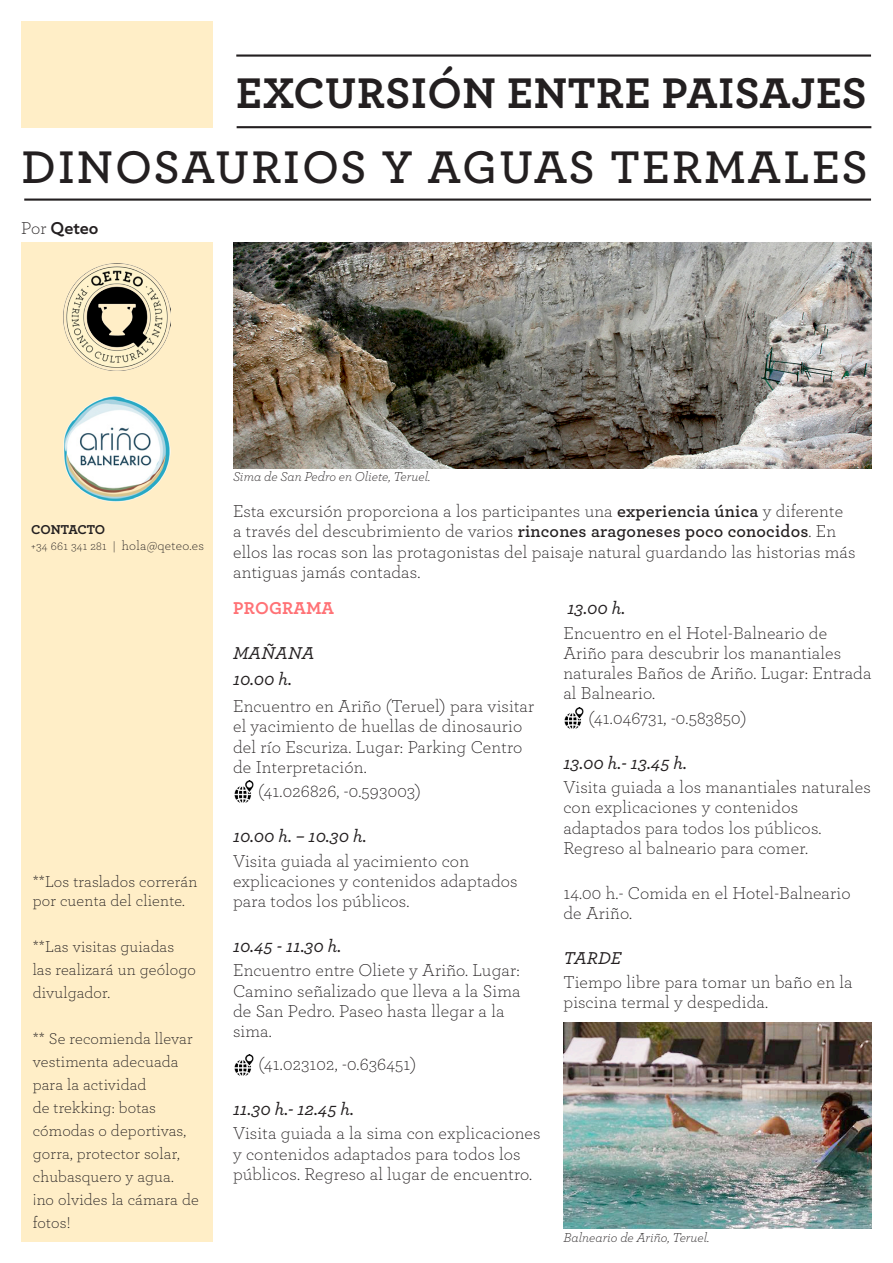
<style>
.page{position:relative;width:893px;height:1263px;background:#fff}
.page>*{position:absolute;margin:0;border:0;box-sizing:border-box;transform-origin:0 0}
.t1{font:600 48px "Archer";letter-spacing:.045em;color:#231f20}
.t2{font:700 45px "Archer";letter-spacing:.015em;color:#231f20}
.t3{font:300 18px/20.2px "Archer";letter-spacing:.01em;color:#231f20}
.t4{font:italic 500 18px/26.5px "Archer";letter-spacing:.01em;color:#231f20}
.t5{font:700 18px "Archer";color:#231f20}
.t6{font:700 18px "Archer";letter-spacing:.01em;color:#ff7276}
.t7{font:300 16.5px/23px "Archer";letter-spacing:.01em;color:#231f20}
.t8{font:italic 300 13.5px "Archer";color:#231f20}
.t9{font:700 13.5px "Archer";letter-spacing:-.02em;color:#231f20}
.t10{font:300 12px "Archer";letter-spacing:.02em;color:#231f20}
.s1{font-weight:300}
.s2{font-size:13.5px}
.s3{font-weight:600}
</style>
<div class="page">
<div style="left:21px;top:242px;width:192px;height:1000px;background:#ffeec7"></div>
<div style="left:21px;top:21px;width:192px;height:107px;background:#ffeec7"></div>
<hr style="left:237px;top:126px;width:634px;height:2px;background:#231f20">
<hr style="left:236px;top:54px;width:635px;height:3px;background:#231f20">
<hr style="left:24px;top:199px;width:847px;height:2px;background:#231f20">
<img style="left:64px;top:264px;width:106px;height:106px">
<img style="left:233px;top:242px;width:639px;height:226px">
<img style="left:563px;top:1023px;width:309px;height:205px">
<img style="left:234px;top:781px;width:20px;height:21px">
<img style="left:234px;top:1054px;width:20px;height:21px">
<img style="left:564px;top:707px;width:20px;height:21px">
<img style="left:64px;top:396px;width:106px;height:106px">
<h2 class="t2" style="left:236px;top:58px;width:632px">EXCURSIÓN ENTRE PAISAJES</h2>
<h1 class="t1" style="left:21px;top:131px;width:848px">DINOSAURIOS Y AGUAS TERMALES</h1>
<p class="t5" style="left:21px;top:214px;width:79px"><span class="s1">Por</span> Qeteo</p>
<p class="t9" style="left:31px;top:519px;width:75px">CONTACTO</p>
<p class="t10" style="left:31px;top:538px;width:174px">+34 661 341 281 | <span class="s2">hola@qeteo.es</span></p>
<p class="t7" style="left:33px;top:872px;width:166px;line-height:18.8px">**Los traslados correrán por cuenta del cliente.</p>
<p class="t7" style="left:33px;top:934px;width:165px">**Las visitas guiadas las realizará un geólogo divulgador.</p>
<p class="t7" style="left:33px;top:1026px;width:168px">** Se recomienda llevar vestimenta adecuada para la actividad<br>de trekking: botas cómodas o deportivas, gorra, protector solar, chubasquero y agua. ¡no olvides la cámara de fotos!</p>
<p class="t8" style="left:233px;top:468px;width:199px">Sima de San Pedro en Oliete, Teruel.</p>
<p class="t3" style="left:233px;top:500px;width:624px">Esta excursión proporciona a los participantes una <span class="s3">experiencia única</span> y diferente a través del descubrimiento de varios <span class="s3">rincones aragoneses poco conocidos</span>. En ellos las rocas son las protagonistas del paisaje natural guardando las historias más antiguas jamás contadas.</p>
<p class="t4" style="left:567px;top:594px;width:59px">13.00 h.</p>
<p class="t3" style="left:563px;top:622px;width:310px">Encuentro en el Hotel-Balneario de<br>Ariño para descubrir los manantiales naturales Baños de Ariño. Lugar: Entrada al Balneario.</p>
<p class="t3" style="left:589px;top:707px;width:159px">(41.046731, -0.583850)</p>
<p class="t4" style="left:563px;top:748px;width:125px">13.00 h.- 13.45 h.</p>
<p class="t3" style="left:563px;top:776px;width:309px">Visita guiada a los manantiales naturales con explicaciones y contenidos adaptados para todos los públicos.<br>Regreso al balneario para comer.</p>
<p class="t3" style="left:563px;top:882px;width:289px">14.00 h.- Comida en el Hotel-Balneario de Ariño.</p>
<p class="t4" style="left:563px;top:943px;width:59px">TARDE</p>
<p class="t3" style="left:563px;top:971px;width:291px">Tiempo libre para tomar un baño en la piscina termal y despedida.</p>
<p class="t6" style="left:233px;top:594px;width:103px">PROGRAMA</p>
<p class="t4" style="left:233px;top:638px;width:83px">MAÑANA<br>10.00 h.</p>
<p class="t3" style="left:233px;top:695px;width:303px">Encuentro en Ariño (Teruel) para visitar el yacimiento de huellas de dinosaurio del río Escuriza. Lugar: Parking Centro de Interpretación.</p>
<p class="t3" style="left:258px;top:780px;width:164px">(41.026826, -0.593003)</p>
<p class="t4" style="left:233px;top:822px;width:135px">10.00 h. – 10.30 h.</p>
<p class="t3" style="left:233px;top:850px;width:286px">Visita guiada al yacimiento con explicaciones y contenidos adaptados para todos los públicos.</p>
<p class="t4" style="left:233px;top:931px;width:110px">10.45 - 11.30 h.</p>
<p class="t3" style="left:233px;top:959px;width:289px">Encuentro entre Oliete y Ariño. Lugar:<br>Camino señalizado que lleva a la Sima de San Pedro. Paseo hasta llegar a la sima.</p>
<p class="t3" style="left:259px;top:1053px;width:159px">(41.023102, -0.636451)</p>
<p class="t4" style="left:233px;top:1094px;width:122px">11.30 h.- 12.45 h.</p>
<p class="t3" style="left:233px;top:1122px;width:309px">Visita guiada a la sima con explicaciones y contenidos adaptados para todos los públicos. Regreso al lugar de encuentro.</p>
<p class="t8" style="left:563px;top:1228px;width:147px">Balneario de Ariño, Teruel.</p>
</div>
